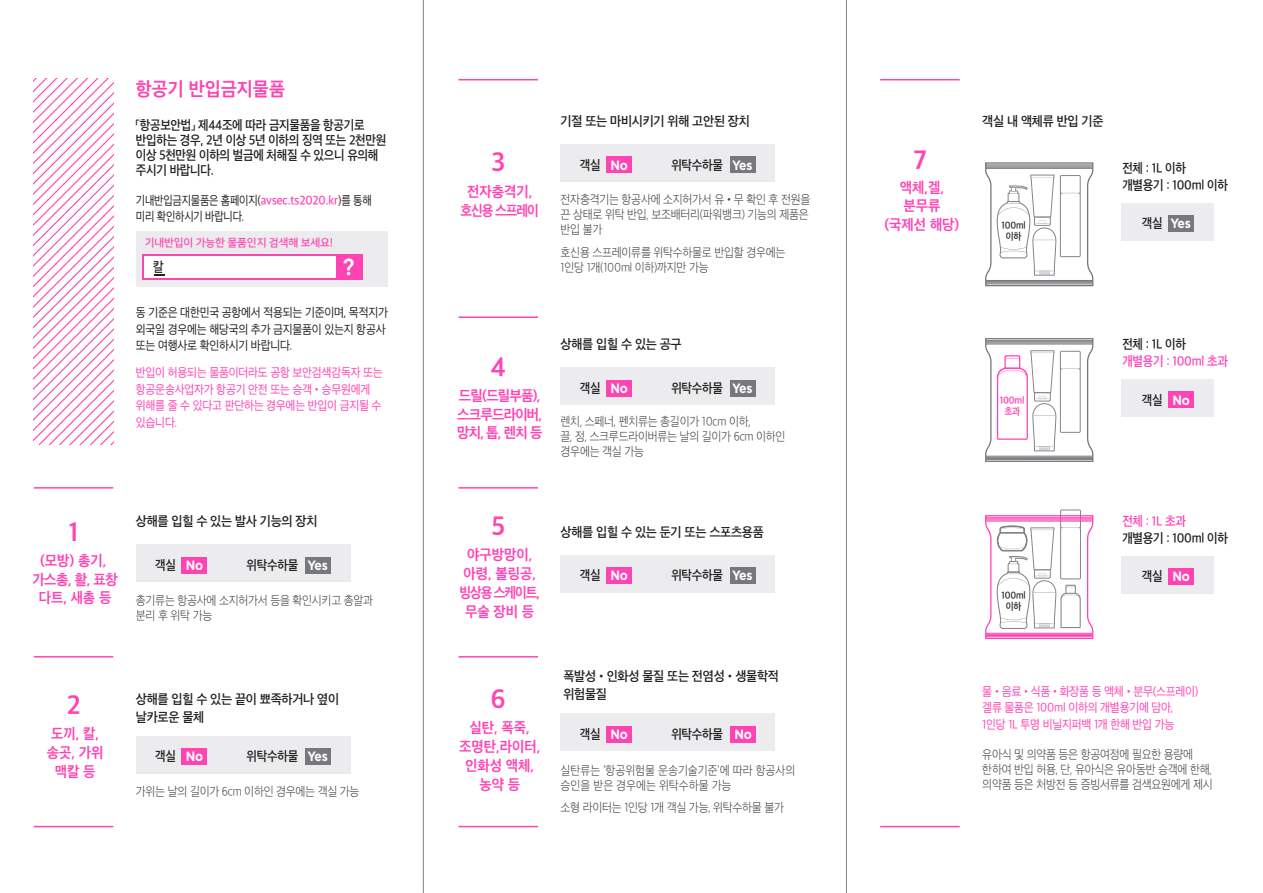
<style>
.page{position:relative;width:1263px;height:893px;background:#fff}
.page>*{position:absolute;margin:0;border:0;box-sizing:border-box;transform-origin:0 0}
.t1{font:700 27px "Apple SD Gothic Neo";color:#ff43b3;scale:.95 1}
.t2{font:700 19.5px "Apple SD Gothic Neo";color:#ff43b3;scale:.95 1}
.t3{font:700 15px/18.8px "Apple SD Gothic Neo";color:#ff43b3;text-align:center;scale:.95 1}
.t4{font:700 15px/18.8px "Apple SD Gothic Neo";letter-spacing:-.05em;color:#ff43b3;scale:.95 1}
.t5{font:700 15px/18.8px "Apple SD Gothic Neo";letter-spacing:-.075em;color:#ff43b3;text-align:center;scale:.95 1}
.t6{font:600 13.5px/15px "Apple SD Gothic Neo";letter-spacing:-.02em;color:#231f20;scale:.9 1}
.t7{font:600 13.5px/18px "Apple SD Gothic Neo";letter-spacing:-.02em;color:#231f20;scale:.95 1}
.t8{font:600 13.5px "Apple SD Gothic Neo";letter-spacing:-.02em;color:#ff43b3;scale:.9 1}
.t9{font:700 13.5px "Gotham";letter-spacing:-.02em;color:#fff;scale:.9 1}
.t10{font:13.35px "Nanum Square B";color:#231f20;scale:.9 1}
.t11{font:200 12.75px/15px "Apple SD Gothic Neo";letter-spacing:-.02em;color:#3e3e3f;scale:.9 1}
.t12{font:12.75px/16.5px "Apple SD Gothic Neo";letter-spacing:-.02em;color:#ff43b3;scale:.9 1}
.t13{font:12.75px/16.5px "Apple SD Gothic Neo";letter-spacing:-.02em;color:#231f20;scale:.9 1}
.t14{font:12.75px/16.5px "Apple SD Gothic Neo";letter-spacing:-.02em;color:#231f20;scale:.85 1}
.t15{font:200 12.75px/15px "Apple SD Gothic Neo";color:#3e3e3f;scale:.9 1}
.t16{font:10.8px "Nanum Square B";letter-spacing:-.01em;color:#ff43b3}
.t17{font:600 10.2px/11.4px "Apple SD Gothic Neo";letter-spacing:-.02em;color:#231f20;text-align:center;scale:.9 1}
.t18{font:700 10.2px/11.4px "Apple SD Gothic Neo";letter-spacing:-.02em;color:#ff43b3;text-align:center;scale:.9 1}
.s1{font-weight:600;color:#ff43b3}
.s2{font-family:"Gotham";font-weight:700;color:#fff}
</style>
<div class="page">
<hr style="left:423px;top:0;width:1px;height:893px;background:#808180">
<hr style="left:846px;top:0;width:1px;height:893px;background:#808180">
<div style="left:136px;top:231px;width:251px;height:56px;background:#ececee"></div>
<svg style="left:142px;top:255px;width:220px;height:25px"></svg>
<hr style="left:880px;top:826px;width:80px;height:1px;background:#ff43b3">
<div style="left:136px;top:545px;width:214px;height:37px;background:#ececee"></div>
<div style="left:144px;top:257px;width:192px;height:21px;background:#fff"></div>
<svg style="left:343px;top:258px;width:11px;height:17px"></svg>
<hr style="left:34px;top:656px;width:79px;height:2px;background:#ff43b3">
<hr style="left:34px;top:826px;width:79px;height:1px;background:#ff43b3">
<div style="left:182px;top:557px;width:25px;height:17px;background:#ff43b3"></div>
<div style="left:305px;top:557px;width:26px;height:17px;background:#76787b"></div>
<svg style="left:985px;top:162px;width:109px;height:125px"></svg>
<div style="left:1121px;top:379px;width:93px;height:38px;background:#ececee"></div>
<svg style="left:985px;top:509px;width:109px;height:130px"></svg>
<svg style="left:985px;top:338px;width:109px;height:124px"></svg>
<svg style="left:34px;top:78px;width:79px;height:367px"></svg>
<hr style="left:34px;top:487px;width:79px;height:2px;background:#ff43b3">
<hr style="left:458px;top:79px;width:80px;height:1px;background:#ff43b3">
<hr style="left:880px;top:79px;width:80px;height:1px;background:#ff43b3">
<hr style="left:458px;top:316px;width:80px;height:2px;background:#ff43b3">
<hr style="left:458px;top:487px;width:80px;height:2px;background:#ff43b3">
<hr style="left:458px;top:656px;width:80px;height:2px;background:#ff43b3">
<hr style="left:458px;top:826px;width:80px;height:1px;background:#ff43b3">
<div style="left:136px;top:736px;width:214px;height:37px;background:#ececee"></div>
<div style="left:182px;top:748px;width:25px;height:17px;background:#ff43b3"></div>
<div style="left:305px;top:748px;width:26px;height:17px;background:#76787b"></div>
<div style="left:561px;top:145px;width:214px;height:37px;background:#ececee"></div>
<div style="left:606px;top:157px;width:26px;height:16px;background:#ff43b3"></div>
<div style="left:730px;top:157px;width:25px;height:16px;background:#76787b"></div>
<div style="left:561px;top:368px;width:214px;height:37px;background:#ececee"></div>
<div style="left:606px;top:380px;width:26px;height:16px;background:#ff43b3"></div>
<div style="left:730px;top:380px;width:25px;height:16px;background:#76787b"></div>
<div style="left:561px;top:555px;width:214px;height:37px;background:#ececee"></div>
<div style="left:606px;top:567px;width:26px;height:17px;background:#ff43b3"></div>
<div style="left:730px;top:567px;width:25px;height:17px;background:#76787b"></div>
<div style="left:1168px;top:391px;width:26px;height:17px;background:#ff43b3"></div>
<div style="left:1121px;top:203px;width:93px;height:37px;background:#ececee"></div>
<div style="left:1121px;top:556px;width:93px;height:37px;background:#ececee"></div>
<div style="left:1168px;top:568px;width:26px;height:17px;background:#ff43b3"></div>
<div style="left:561px;top:714px;width:214px;height:37px;background:#ececee"></div>
<div style="left:606px;top:726px;width:26px;height:17px;background:#ff43b3"></div>
<div style="left:730px;top:726px;width:25px;height:17px;background:#ff43b3"></div>
<div style="left:1168px;top:215px;width:26px;height:17px;background:#76787b"></div>
<h2 class="t2" style="left:136px;top:78px;width:158px">항공기 반입금지물품</h2>
<p class="t6" style="left:136px;top:119px;width:280px">「항공보안법」 제44조에 따라 금지물품을 항공기로 반입하는 경우, 2년 이상 5년 이하의 징역 또는 2천만원 이상 5천만원 이하의 벌금에 처해질 수 있으니 유의해 주시기 바랍니다.</p>
<p class="t14" style="left:136px;top:193px;width:279px">기내반입금지물품은 홈페이지(<span class="s1">avsec.ts2020.kr</span>)를 통해 미리 확인하시기 바랍니다.</p>
<p class="t16" style="left:145px;top:237px;width:190px">기내반입이 가능한 물품인지 검색해 보세요!</p>
<p class="t10" style="left:153px;top:259px;width:14px">칼</p>
<p class="t13" style="left:136px;top:305px;width:282px">동 기준은 대한민국 공항에서 적용되는 기준이며, 목적지가 외국일 경우에는 해당국의 추가 금지물품이 있는지 항공사 또는 여행사로 확인하시기 바랍니다.</p>
<p class="t12" style="left:136px;top:365px;width:276px">반입이 허용되는 물품이더라도 공항 보안검색감독자 또는 항공운송사업자가 항공기 안전 또는 승객•승무원에게 위해를 줄 수 있다고 판단하는 경우에는 반입이 금지될 수 있습니다.</p>
<h1 class="t1" style="left:69px;top:517px;width:12px">1</h1>
<p class="t3" style="left:32px;top:552px;width:91px">(모방) 총기, 가스총, 활, 표창 다트, 새총 등</p>
<p class="t7" style="left:136px;top:513px;width:193px">상해를 입힐 수 있는 발사 기능의 장치</p>
<p class="t6" style="left:155px;top:558px;width:25px">객실</p>
<p class="t6" style="left:247px;top:558px;width:59px">위탁수하물</p>
<p class="t9" style="left:186px;top:557px;width:21px">No</p>
<p class="t9" style="left:307px;top:557px;width:24px">Yes</p>
<p class="t11" style="left:136px;top:593px;width:265px">총기류는 항공사에 소지허가서 등을 확인시키고 총알과 분리 후 위탁 가능</p>
<p class="t7" style="left:561px;top:113px;width:201px">기절 또는 마비시키기 위해 고안된 장치</p>
<h1 class="t1" style="left:491px;top:148px;width:16px">3</h1>
<h1 class="t1" style="left:913px;top:146px;width:15px">7</h1>
<p class="t3" style="left:884px;top:179px;width:81px">액체,겔, 분무류 (국제선 해당)</p>
<p class="t6" style="left:580px;top:158px;width:55px">객실 <span class="s2">No</span></p>
<p class="t6" style="left:671px;top:158px;width:92px">위탁수하물 <span class="s2">Yes</span></p>
<p class="t5" style="left:461px;top:183px;width:84px">전자충격기, 호신용 스프레이</p>
<p class="t11" style="left:561px;top:193px;width:279px">전자충격기는 항공사에 소지허가서 유•무 확인 후 전원을 끈 상태로 위탁 반입, 보조배터리(파워뱅크) 기능의 제품은 반입 불가</p>
<p class="t11" style="left:561px;top:245px;width:251px">호신용 스프레이류를 위탁수하물로 반입할 경우에는<br>1인당 1개(100ml 이하)까지만 가능</p>
<p class="t7" style="left:982px;top:113px;width:129px">객실 내 액체류 반입 기준</p>
<p class="t17" style="left:1001px;top:220px;width:28px">100ml 이하</p>
<p class="t6" style="left:1122px;top:160px;width:119px;line-height:17.2px">전체 : 1L 이하 개별용기 : 100ml 이하</p>
<p class="t6" style="left:1142px;top:217px;width:25px">객실</p>
<p class="t9" style="left:1170px;top:216px;width:24px">Yes</p>
<h1 class="t1" style="left:491px;top:352px;width:17px">4</h1>
<p class="t4" style="left:457px;top:387px;width:91px">드릴(드릴부품), 스크루드라이버, 망치, 톱, 렌치 등</p>
<p class="t7" style="left:561px;top:336px;width:129px">상해를 입힐 수 있는 공구</p>
<p class="t6" style="left:580px;top:381px;width:55px">객실 <span class="s2">No</span></p>
<p class="t6" style="left:671px;top:381px;width:92px">위탁수하물 <span class="s2">Yes</span></p>
<p class="t11" style="left:561px;top:415px;width:251px">렌치, 스페너, 펜치류는 총길이가 10cm 이하,<br>끌, 정, 스크루드라이버류는 날의 길이가 6cm 이하인 경우에는 객실 가능</p>
<h1 class="t1" style="left:492px;top:512px;width:15px">5</h1>
<p class="t7" style="left:561px;top:524px;width:215px">상해를 입힐 수 있는 둔기 또는 스포츠용품</p>
<p class="t18" style="left:1000px;top:395px;width:29px">100ml 초과</p>
<p class="t6" style="left:1122px;top:337px;width:72px">전체 : 1L 이하</p>
<p class="t8" style="left:1122px;top:354px;width:119px">개별용기 : 100ml 초과</p>
<p class="t6" style="left:1142px;top:393px;width:55px">객실 <span class="s2">No</span></p>
<p class="t8" style="left:1122px;top:514px;width:72px">전체 : 1L 초과</p>
<p class="t6" style="left:1122px;top:531px;width:119px">개별용기 : 100ml 이하</p>
<p class="t3" style="left:459px;top:546px;width:86px">야구방망이, 아령, 볼링공, 빙상용 스케이트, 무술 장비 등</p>
<p class="t6" style="left:580px;top:569px;width:55px">객실 <span class="s2">No</span></p>
<p class="t6" style="left:671px;top:569px;width:59px">위탁수하물</p>
<p class="t9" style="left:732px;top:568px;width:24px">Yes</p>
<p class="t6" style="left:1142px;top:570px;width:55px">객실 <span class="s2">No</span></p>
<p class="t17" style="left:1001px;top:590px;width:28px">100ml 이하</p>
<h1 class="t1" style="left:67px;top:691px;width:16px">2</h1>
<h1 class="t1" style="left:491px;top:685px;width:17px">6</h1>
<p class="t7" style="left:136px;top:691px;width:215px">상해를 입힐 수 있는 끝이 뾰족하거나 옆이 날카로운 물체</p>
<p class="t3" style="left:459px;top:719px;width:87px">실탄, 폭죽, 조명탄,라이터, 인화성 액체, 농약 등</p>
<p class="t3" style="left:47px;top:726px;width:61px">도끼, 칼, 송곳, 가위 맥칼 등</p>
<p class="t6" style="left:155px;top:750px;width:55px">객실 <span class="s2">No</span></p>
<p class="t6" style="left:247px;top:750px;width:92px">위탁수하물 <span class="s2">Yes</span></p>
<p class="t11" style="left:136px;top:785px;width:250px">가위는 날의 길이가 6cm 이하인 경우에는 객실 가능</p>
<p class="t7" style="left:563px;top:668px;width:228px">폭발성•인화성 물질 또는 전염성•생물학적 위험물질</p>
<p class="t6" style="left:580px;top:727px;width:55px">객실 <span class="s2">No</span></p>
<p class="t6" style="left:671px;top:727px;width:91px">위탁수하물 <span class="s2">No</span></p>
<p class="t15" style="left:561px;top:763px;width:262px">실탄류는 ‘항공위험물 운송기술기준’에 따라 항공사의 승인을 받은 경우에는 위탁수하물 가능</p>
<p class="t11" style="left:561px;top:801px;width:250px">소형 라이터는 1인당 1개 객실 가능, 위탁수하물 불가</p>
<p class="t12" style="left:982px;top:684px;width:242px">물•음료•식품•화장품 등 액체•분무(스프레이) 겔류 물품은 100ml 이하의 개별용기에 담아,<br>1인당 1L 투명 비닐지퍼백 1개 한해 반입 가능</p>
<p class="t11" style="left:982px;top:747px;width:257px">유아식 및 의약품 등은 항공여정에 필요한 용량에 한하여 반입 허용, 단, 유아식은 유아동반 승객에 한해, 의약품 등은 처방전 등 증빙서류를 검색요원에게 제시</p>
</div>
